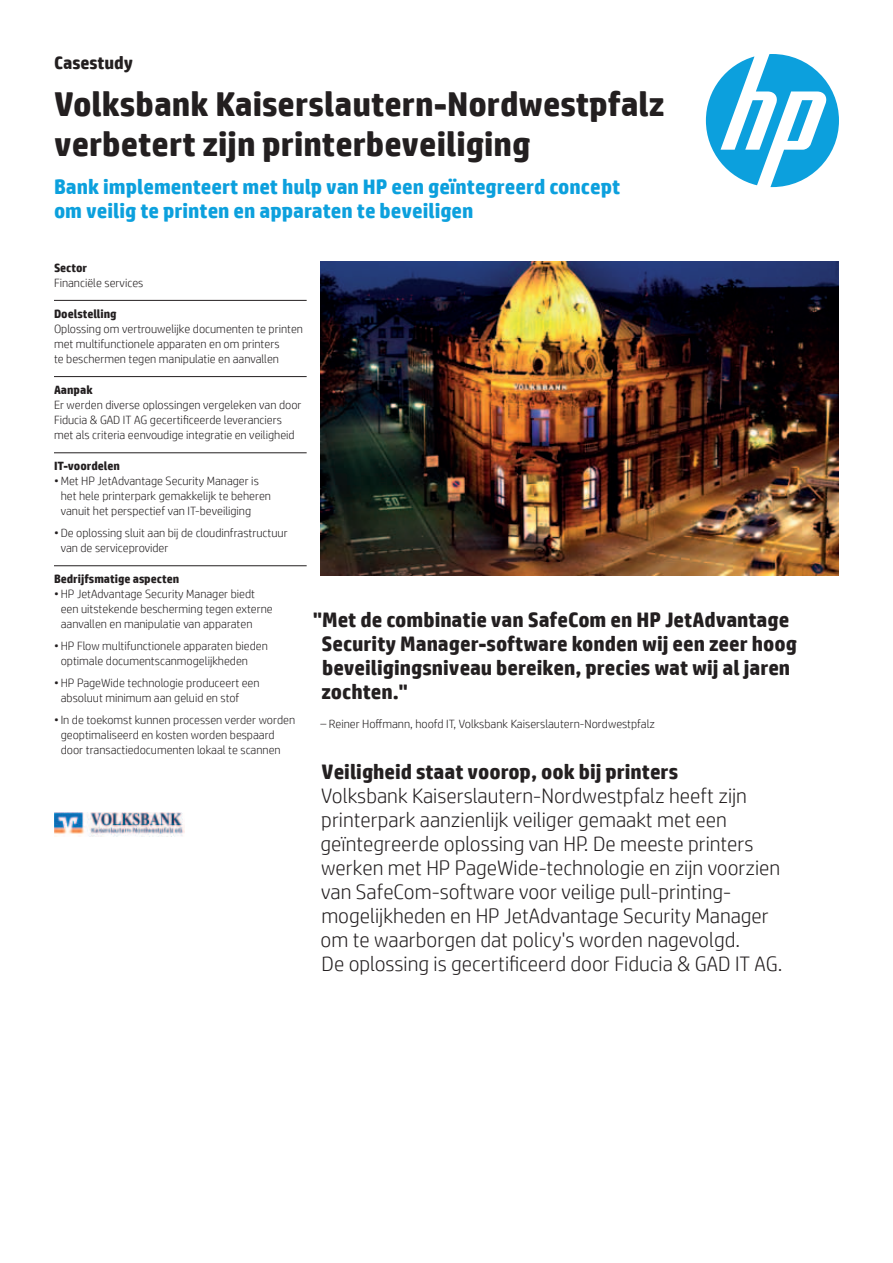
<style>
.page{position:relative;width:893px;height:1263px;background:#fff}
.page>*{position:absolute;margin:0;border:0;box-sizing:border-box;transform-origin:0 0}
.Headline_28_30{font:700 34.5px/40.5px "HP Simplified";color:#231f20}
.Intro_14_16{font:300 21px/24px "HP Simplified";color:#231f20}
.Cover_quote_14_16{font:700 21px/24px "HP Simplified";color:#231f20}
.Subhead_14_16_bold_b{font:700 21px/24px "HP Simplified";color:#0ca0dd}
.Subhead_14_16_bold_b-2{font:700 21px "HP Simplified";color:#231f20}
.Docment_type_12_14{font:700 18px "HP Simplified";color:#231f20}
.Sidebar_body_w__rule{font:300 12px/15px "HP Simplified";color:#231f20}
.Cover_quote_attribut{font:300 12px "HP Simplified";color:#231f20}
.Sidebar_header{font:700 12px "HP Simplified";color:#231f20}
</style>
<div class="page">
<svg style="left:706px;top:54px;width:133px;height:133px"></svg>
<img style="left:320px;top:262px;width:519px;height:313px">
<img style="left:54px;top:813px;width:130px;height:23px">
<hr style="left:54px;top:300px;width:253px;height:1px;background:#231f20">
<hr style="left:54px;top:376px;width:253px;height:1px;background:#231f20">
<hr style="left:54px;top:452px;width:253px;height:1px;background:#231f20">
<hr style="left:54px;top:565px;width:253px;height:1px;background:#231f20">
<p class="Docment_type_12_14" style="left:54px;top:52px;width:81px">Casestudy</p>
<p class="Headline_28_30" style="left:54px;top:83px;width:612px">Volksbank Kaiserslautern-Nordwestpfalz verbetert zijn printerbeveiliging</p>
<p class="Subhead_14_16_bold_b" style="left:54px;top:174px;width:568px">Bank implementeert met hulp van HP een geïntegreerd concept om veilig te printen en apparaten te beveiligen</p>
<p class="Sidebar_header" style="left:54px;top:260px;width:35px">Sector</p>
<p class="Sidebar_body_w__rule" style="left:54px;top:275px;width:91px">Financiële services</p>
<p class="Sidebar_header" style="left:54px;top:307px;width:64px">Doelstelling</p>
<p class="Sidebar_body_w__rule" style="left:54px;top:321px;width:251px">Oplossing om vertrouwelijke documenten te printen met multifunctionele apparaten en om printers<br>te beschermen tegen manipulatie en aanvallen</p>
<p class="Sidebar_header" style="left:54px;top:383px;width:40px">Aanpak</p>
<p class="Sidebar_body_w__rule" style="left:54px;top:397px;width:249px">Er werden diverse oplossingen vergeleken van door<br>Fiducia &amp; GAD IT AG gecertificeerde leveranciers met als criteria eenvoudige integratie en veiligheid</p>
<p class="Sidebar_header" style="left:54px;top:459px;width:68px">IT-voordelen</p>
<p class="Sidebar_body_w__rule" style="left:61px;top:473px;width:212px;text-indent:-7px">• Met HP JetAdvantage Security Manager is het hele printerpark gemakkelijk te beheren vanuit het perspectief van IT-beveiliging</p>
<p class="Sidebar_body_w__rule" style="left:61px;top:525px;width:228px;text-indent:-7px">• De oplossing sluit aan bij de cloudinfrastructuur van de serviceprovider</p>
<p class="Sidebar_header" style="left:54px;top:572px;width:127px">Bedrijfsmatige aspecten</p>
<p class="Sidebar_body_w__rule" style="left:61px;top:586px;width:214px;text-indent:-7px">• HP JetAdvantage Security Manager biedt een uitstekende bescherming tegen externe aanvallen en manipulatie van apparaten</p>
<p class="Sidebar_body_w__rule" style="left:61px;top:638px;width:209px;text-indent:-7px">• HP Flow multifunctionele apparaten bieden optimale documentscanmogelijkheden</p>
<p class="Sidebar_body_w__rule" style="left:61px;top:675px;width:200px;text-indent:-7px">• HP PageWide technologie produceert een absoluut minimum aan geluid en stof</p>
<p class="Sidebar_body_w__rule" style="left:61px;top:712px;width:236px;text-indent:-7px">• In de toekomst kunnen processen verder worden geoptimaliseerd en kosten worden bespaard door transactiedocumenten lokaal te scannen</p>
<p class="Cover_quote_14_16" style="left:321px;top:608px;width:477px;text-indent:-8px">"Met de combinatie van SafeCom en HP JetAdvantage Security Manager-software konden wij een zeer hoog beveiligingsniveau bereiken, precies wat wij al jaren zochten."</p>
<p class="Cover_quote_attribut" style="left:320px;top:717px;width:336px">– Reiner Hoffmann, hoofd IT, Volksbank Kaiserslautern-Nordwestpfalz</p>
<p class="Subhead_14_16_bold_b-2" style="left:322px;top:759px;width:358px">Veiligheid staat voorop, ook bij printers</p>
<p class="Intro_14_16" style="left:321px;top:783px;width:463px">Volksbank Kaiserslautern-Nordwestpfalz heeft zijn printerpark aanzienlijk veiliger gemaakt met een geïntegreerde oplossing van HP. De meeste printers werken met HP PageWide-technologie en zijn voorzien van SafeCom-software voor veilige pull-printing&shy;mogelijkheden en HP JetAdvantage Security Manager om te waarborgen dat policy's worden nagevolgd.<br>De oplossing is gecertificeerd door Fiducia &amp; GAD IT AG.</p>
</div>
